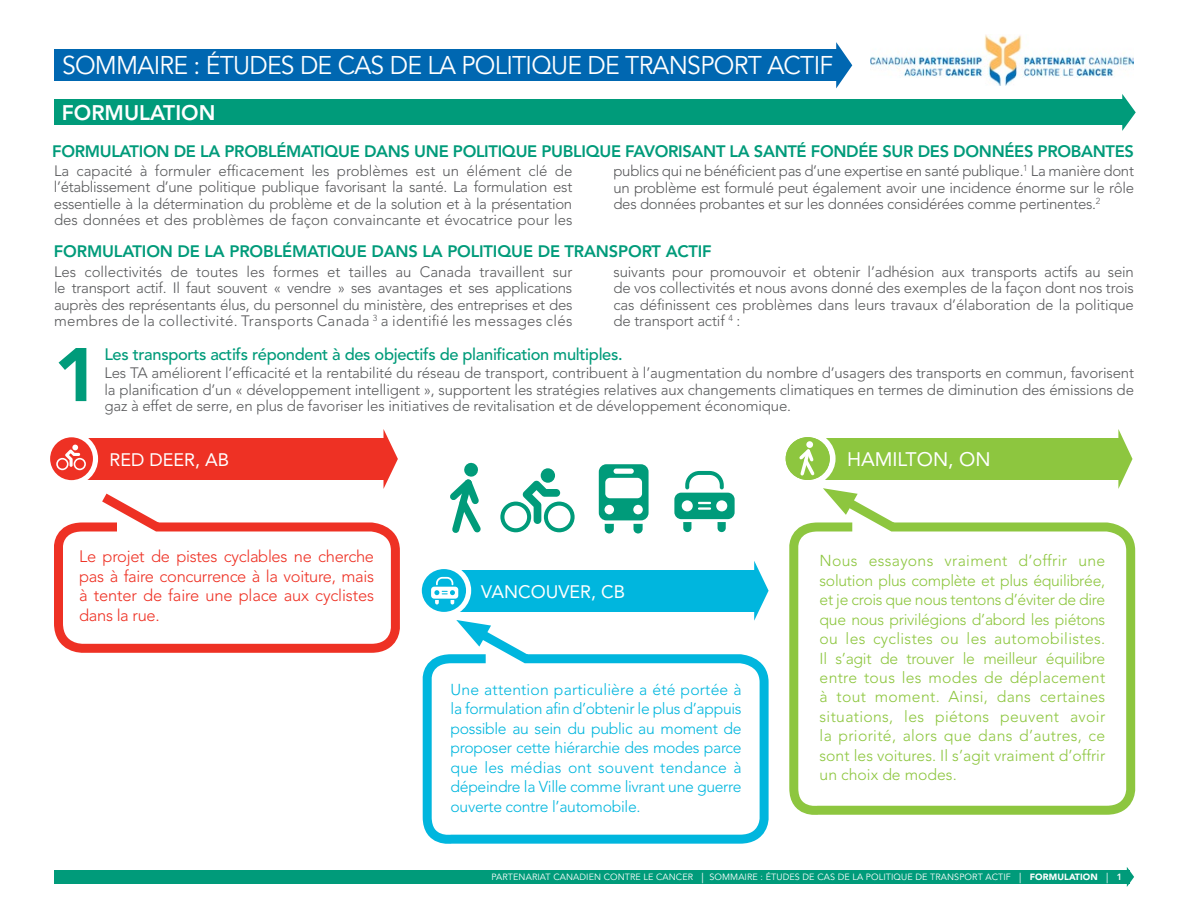
<style>
.page{position:relative;width:1188px;height:918px;background:#fff}
.page>*{position:absolute;margin:0;border:0;box-sizing:border-box;transform-origin:0 0}
.t1{font:900 75px "Avenir";color:#009b7a}
.t2{font:25.5px "Avenir";letter-spacing:-.03em;color:#fff}
.t3{font:800 21px "Avenir";color:#fff}
.t4{font:19.5px "Avenir";color:#fff}
.t5{font:18px "Avenir";color:#fff}
.t6{font:800 16.5px "Avenir";letter-spacing:-.02em;color:#009b7a}
.t7{font:300 16.5px/19.5px "Avenir";letter-spacing:-.01em;color:#ee3124;text-align:justify}
.t8{font:500 16.5px "Avenir";letter-spacing:-.02em;color:#009b7a}
.t9{font:300 15.75px/19.5px "Avenir";color:#8dc63f;text-align:justify}
.t10{font:300 15.75px/19.5px "Avenir";letter-spacing:-.02em;color:#00b6de;text-align:justify}
.t11{font:300 15px/16.5px "Avenir";letter-spacing:-.01em;color:#58595b}
.t12{font:300 15px "Avenir";letter-spacing:.02em;color:#58595b}
.t13{font:9px "Avenir";letter-spacing:.01em;color:#fff}
.s1{font-weight:500;font-size:16.5px}
.s2{font-weight:300;font-size:13.5px}
.s3{font-weight:900}
.s4{font-weight:800}
</style>
<div class="page">
<div style="left:54px;top:49px;width:785px;height:31px;background:#0067b1"></div>
<svg style="left:836px;top:42px;width:16px;height:46px"></svg>
<img style="left:871px;top:35px;width:263px;height:51px">
<div style="left:54px;top:99px;width:1070px;height:25px;background:#009b7a"></div>
<svg style="left:1122px;top:94px;width:14px;height:37px"></svg>
<div style="left:84px;top:438px;width:301px;height:42px;background:#ee3124"></div>
<svg style="left:384px;top:430px;width:14px;height:55px"></svg>
<svg style="left:48px;top:435px;width:48px;height:48px"></svg>
<div style="left:45px;top:432px;width:53px;height:53px;border:5px solid #fff;border-radius:50%"></div>
<svg style="left:450px;top:462px;width:31px;height:71px"></svg>
<div style="left:541px;top:468px;width:14px;height:15px;background:#009b7a;border-radius:50%"></div>
<svg style="left:500px;top:481px;width:75px;height:51px"></svg>
<svg style="left:599px;top:464px;width:50px;height:70px"></svg>
<svg style="left:674px;top:471px;width:61px;height:61px"></svg>
<svg style="left:56px;top:445px;width:30px;height:25px"></svg>
<div style="left:454px;top:570px;width:302px;height:41px;background:#00b6de"></div>
<svg style="left:419px;top:567px;width:50px;height:47px"></svg>
<div style="left:417px;top:564px;width:54px;height:53px;border:5px solid #fff;border-radius:50%"></div>
<svg style="left:431px;top:577px;width:27px;height:27px"></svg>
<svg style="left:422px;top:620px;width:347px;height:224px"></svg>
<svg style="left:54px;top:485px;width:346px;height:168px"></svg>
<svg style="left:754px;top:561px;width:15px;height:60px"></svg>
<div style="left:825px;top:438px;width:295px;height:42px;background:#8dc63f"></div>
<svg style="left:1118px;top:429px;width:15px;height:56px"></svg>
<svg style="left:783px;top:434px;width:50px;height:49px"></svg>
<div style="left:780px;top:431px;width:56px;height:55px;border:6px solid #fff;border-radius:50%"></div>
<div style="left:786px;top:437px;width:44px;height:43px;background:#8dc63f;border-radius:50%"></div>
<svg style="left:789px;top:485px;width:347px;height:330px"></svg>
<svg style="left:823px;top:488px;width:35px;height:27px"></svg>
<div style="left:806px;top:441px;width:7px;height:7px;background:#fff;border-radius:50%"></div>
<svg style="left:796px;top:446px;width:19px;height:32px"></svg>
<div style="left:54px;top:870px;width:1075px;height:13px;background:#009b7a"></div>
<svg style="left:1127px;top:867px;width:7px;height:20px"></svg>
<p class="t2" style="left:62px;top:51px;width:773px">SOMMAIRE : ÉTUDES DE CAS DE LA POLITIQUE DE TRANSPORT ACTIF</p>
<p class="t3" style="left:62px;top:100px;width:155px">FORMULATION</p>
<p class="t6" style="left:52px;top:141px;width:1083px">FORMULATION DE LA PROBLÉMATIQUE DANS UNE POLITIQUE PUBLIQUE FAVORISANT LA SANTÉ FONDÉE SUR DES DONNÉES PROBANTES</p>
<p class="t11" style="left:54px;top:162px;width:520px">La capacité à formuler efficacement les problèmes est un élément clé de</p>
<p class="t11" style="left:613px;top:163px;width:522px">publics qui ne bénéficient pas d’une expertise en santé publique.<sup>1</sup> La manière dont</p>
<p class="t11" style="left:54px;top:179px;width:520px">l’établissement d’une politique publique favorisant la santé. La formulation est</p>
<p class="t11" style="left:613px;top:179px;width:522px">un problème est formulé peut également avoir une incidence énorme sur le rôle</p>
<p class="t11" style="left:54px;top:195px;width:520px">essentielle à la détermination du problème et de la solution et à la présentation</p>
<p class="t11" style="left:613px;top:196px;width:488px">des données probantes et sur les données considérées comme pertinentes.<sup>2</sup></p>
<p class="t11" style="left:54px;top:212px;width:520px">des données et des problèmes de façon convaincante et évocatrice pour les</p>
<p class="t6" style="left:54px;top:241px;width:659px">FORMULATION DE LA PROBLÉMATIQUE DANS LA POLITIQUE DE TRANSPORT ACTIF</p>
<p class="t11" style="left:54px;top:263px;width:520px">Les collectivités de toutes les formes et tailles au Canada travaillent sur</p>
<p class="t11" style="left:613px;top:263px;width:522px">suivants pour promouvoir et obtenir l’adhésion aux transports actifs au sein</p>
<p class="t11" style="left:54px;top:280px;width:520px">le transport actif. Il faut souvent « vendre » ses avantages et ses applications</p>
<p class="t11" style="left:613px;top:280px;width:522px">de vos collectivités et nous avons donné des exemples de la façon dont nos trois</p>
<p class="t11" style="left:54px;top:296px;width:520px">auprès des représentants élus, du personnel du ministère, des entreprises et des</p>
<p class="t11" style="left:613px;top:296px;width:522px">cas définissent ces problèmes dans leurs travaux d’élaboration de la politique</p>
<p class="t12" style="left:54px;top:312px;width:520px">membres de la collectivité. Transports Canada <sup>3</sup> a identifié les messages clés</p>
<p class="t11" style="left:613px;top:313px;width:129px">de transport actif <sup>4</sup> :</p>
<p class="t1" style="left:54px;top:330px;width:46px">1</p>
<p class="t8" style="left:104px;top:344px;width:520px">Les transports actifs répondent à des objectifs de planification multiples.</p>
<p class="t11" style="left:104px;top:365px;width:1031px">Les TA améliorent l’efficacité et la rentabilité du réseau de transport, contribuent à l’augmentation du nombre d’usagers des transports en commun, favorisent la planification d’un « développement intelligent », supportent les stratégies relatives aux changements climatiques en termes de diminution des émissions de</p>
<p class="t11" style="left:104px;top:398px;width:688px">gaz à effet de serre, en plus de favoriser les initiatives de revitalisation et de développement économique.</p>
<p class="t5" style="left:110px;top:450px;width:121px">RED DEER, AB</p>
<p class="t4" style="left:789px;top:448px;width:203px"><span class="s1">HAM</span> HAMILTON, ON</p>
<p class="t7" style="left:79px;top:547px;width:296px">Le projet de pistes cyclables ne cherche pas à faire concurrence à la voiture, mais à tenter de faire une place aux cyclistes dans la rue.</p>
<p class="t5" style="left:481px;top:581px;width:145px">VANCOUVER, CB</p>
<p class="t10" style="left:451px;top:680px;width:293px">Une attention particulière a été portée à la formulation afin d’obtenir le plus d’appuis possible au sein du public au moment de proposer cette hiérarchie des modes parce que les médias ont souvent tendance à dépeindre la Ville comme livrant une guerre ouverte contre l’automobile.</p>
<p class="t9" style="left:820px;top:551px;width:287px">Nous essayons vraiment d’offrir une solution plus complète et plus équilibrée, et je crois que nous tentons d’éviter de dire que nous privilégions d’abord les piétons ou les cyclistes ou les automobilistes.<br>Il s’agit de trouver le meilleur équilibre entre tous les modes de déplacement à tout moment. Ainsi, dans certaines situations, les piétons peuvent avoir la priorité, alors que dans d’autres, ce sont les voitures. Il s’agit vraiment d’offrir un choix de modes.</p>
<p class="t13" style="left:492px;top:872px;width:632px">PARTENARIAT CANADIEN CONTRE LE CANCER <span class="s2">|</span> SOMMAIRE : ÉTUDES DE CAS DE LA POLITIQUE DE TRANSPORT ACTIF <span class="s2">|</span> <span class="s3">FORMULATION</span> <span class="s2">|</span> <span class="s4">1</span></p>
</div>
